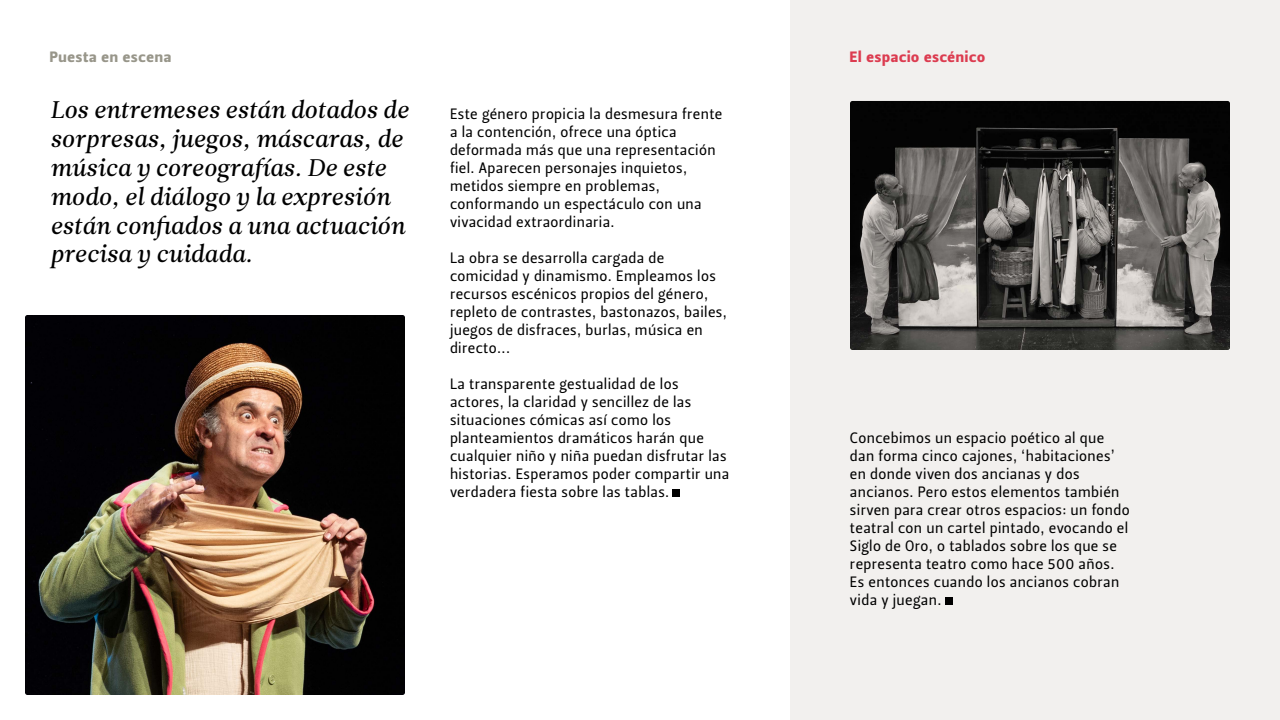
<style>
.page{position:relative;width:1280px;height:720px;background:#fff}
.page>*{position:absolute;margin:0;border:0;box-sizing:border-box;transform-origin:0 0}
.t1{font:24px/28.8px "Leitura News Italic 2";letter-spacing:-.01em;color:#000}
.t2{font:15px/18px "Leitura Sans Grot 2";letter-spacing:.025em;color:#000}
.t3{font:15px "Leitura Sans Grot 4";letter-spacing:.05em;color:#dc3c50}
.t4{font:15px "Leitura Sans Grot 4";letter-spacing:.05em;color:#98968a}
</style>
<div class="page">
<div style="left:790px;top:0;width:490px;height:720px;background:#f2f0ee"></div>
<img style="left:850px;top:101px;width:380px;height:249px">
<img style="left:25px;top:315px;width:380px;height:380px">
<div style="left:672px;top:489px;width:8px;height:8px;background:#000"></div>
<div style="left:945px;top:597px;width:8px;height:8px;background:#000"></div>
<p class="t4" style="left:50px;top:48px;width:123px">Puesta en escena</p>
<p class="t3" style="left:850px;top:48px;width:137px">El espacio escénico</p>
<p class="t1" style="left:50px;top:96px;width:360px">Los entremeses están dotados de sorpresas, juegos, máscaras, de música y coreografías. De este modo, el diálogo y la expresión están confiados a una actuación</p>
<p class="t1" style="left:50px;top:240px;width:204px">precisa y cuidada.</p>
<p class="t2" style="left:450px;top:105px;width:274px">Este género propicia la desmesura frente a la contención, ofrece una óptica deformada más que una representación fiel. Aparecen personajes inquietos, metidos siempre en problemas, conformando un espectáculo con una vivacidad extraordinaria.</p>
<p class="t2" style="left:450px;top:249px;width:278px">La obra se desarrolla cargada de comicidad y dinamismo. Empleamos los recursos escénicos propios del género, repleto de contrastes, bastonazos, bailes, juegos de disfraces, burlas, música en directo...</p>
<p class="t2" style="left:450px;top:375px;width:281px">La transparente gestualidad de los actores, la claridad y sencillez de las situaciones cómicas así como los planteamientos dramáticos harán que cualquier niño y niña puedan disfrutar las historias. Esperamos poder compartir una verdadera fiesta sobre las tablas.</p>
<p class="t2" style="left:850px;top:429px;width:281px">Concebimos un espacio poético al que dan forma cinco cajones, ‘habitaciones’ en donde viven dos ancianas y dos ancianos. Pero estos elementos también sirven para crear otros espacios: un fondo teatral con un cartel pintado, evocando el Siglo de Oro, o tablados sobre los que se representa teatro como hace 500 años.<br>Es entonces cuando los ancianos cobran vida y juegan.</p>
</div>
